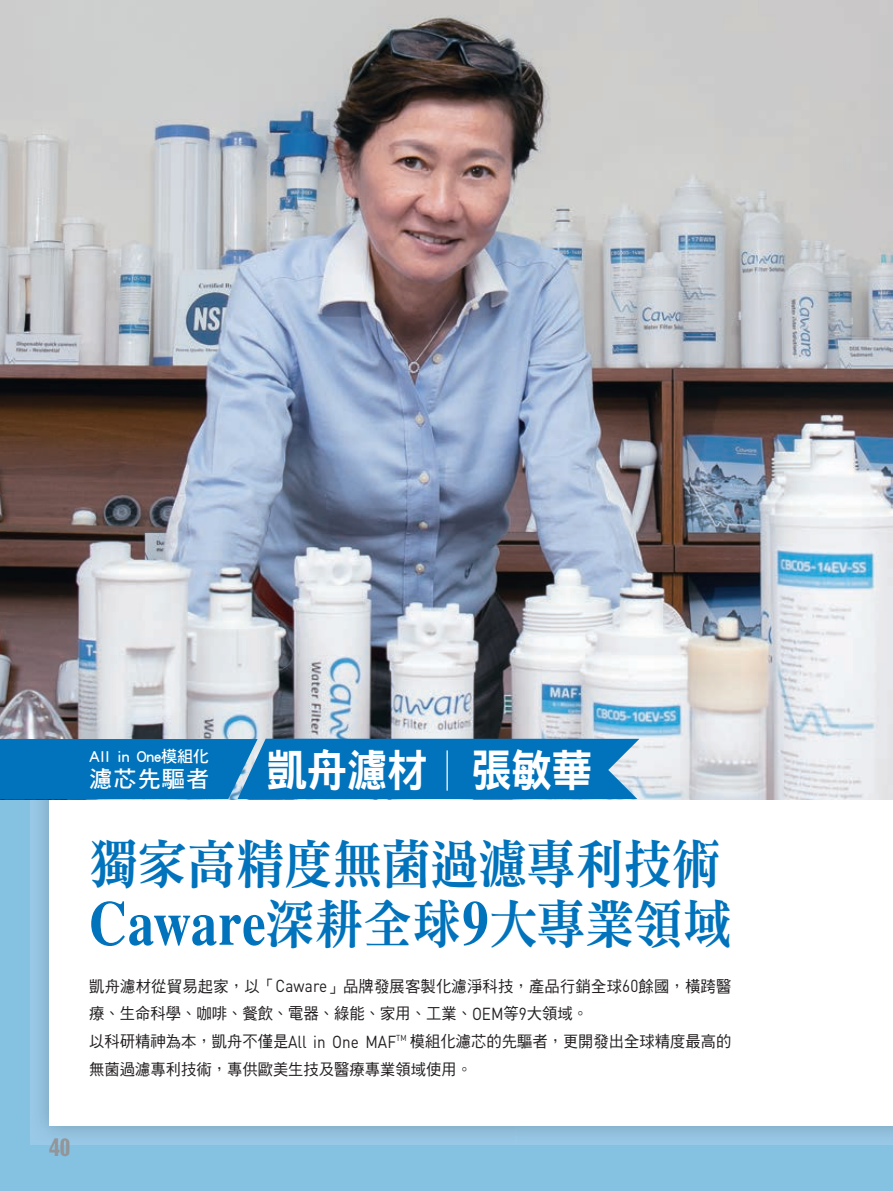
<style>
.page{position:relative;width:893px;height:1191px;background:#85c1e1}
.page>*{position:absolute;margin:0;border:0;box-sizing:border-box;transform-origin:0 0}
.t1{font:53.1px/59.6px "DF Ming Std W9";letter-spacing:-.01em;color:#0073bc;scale:.92 1}
.t2{font:44.7px "DF Hei Std W9";letter-spacing:-.025em;color:#fff;scale:.92 1}
.t3{font:22.95px "DF Hei Std W7";letter-spacing:.055em;color:#fff}
.t4{font:21.3px "Techno";color:#939598}
.t5{font:16.2px "DF Hei Std W7";letter-spacing:-.02em;color:#fff}
.t6{font:15.9px/27.6px "DF Hei Std W5";color:#231f20;scale:.96 1}
.s1{font-size:40.2px}
.s2{font-family:"Times";font-weight:700;font-size:63.15px}
.s3{font-family:"DIN Pro";font-size:17.25px}
</style>
<div class="page">
<img style="left:31px;top:799px;width:862px;height:345px">
<div style="left:49px;top:40px;width:844px;height:1085px;background:#fff"></div>
<img style="left:0;top:0;width:893px;height:799px">
<div style="left:0;top:738px;width:639px;height:61px;background:#0073bc"></div>
<p class="t5" style="left:89px;top:747px;width:121px">All in One模組化</p>
<h3 class="t3" style="left:89px;top:766px;width:121px">濾芯先驅者</h3>
<h2 class="t2" style="left:267px;top:746px;width:356px">凱舟濾材<span class="s1">│</span> 張敏華</h2>
<h1 class="t1" style="left:89px;top:833px;width:700px">獨家高精度無菌過濾專利技術<br><span class="s2">Caware</span>深耕全球<span class="s2">9</span>大專業領域</h1>
<p class="t6" style="left:89px;top:971px;width:670px">凱舟濾材從貿易起家，以「<span class="s3">Caware</span>」品牌發展客製化濾淨科技，產品行銷全球<span class="s3">60</span>餘國，橫跨醫療、生命科學、咖啡、餐飲、電器、綠能、家用、工業、<span class="s3">OEM</span>等<span class="s3">9</span>大領域。<br>以科研精神為本，凱舟不僅是<span class="s3">All in One MAF</span><sup>TM</sup> 模組化濾芯的先驅者，更開發出全球精度最高的無菌過濾專利技術，專供歐美生技及醫療專業領域使用。</p>
<h3 class="t4" style="left:49px;top:1133px;width:23px">40</h3>
</div>
